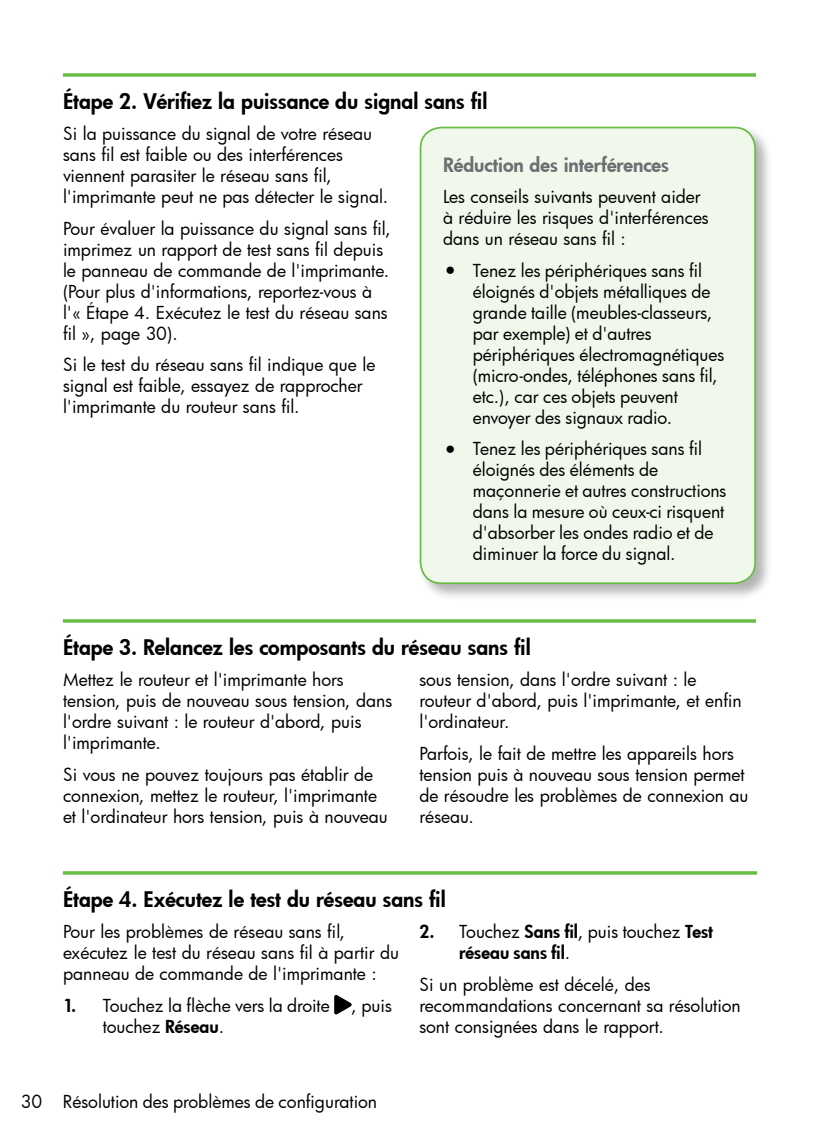
<style>
.page{position:relative;width:819px;height:1134px;background:#fff}
.page>*{position:absolute;margin:0;border:0;box-sizing:border-box;transform-origin:0 0}
.t1{font:21px "Futura Hv";color:#000}
.t2{font:19.25px "Futura Hv";color:#6d6e71}
.t3{font:17.5px/21px "Futura Bk";color:#000}
.t4{font:17.5px "Futura Hv";color:#000}
.s1{font-size:24.5px}
.s2{font-family:"Futura Hv"}
.s3{font-family:"Futura Bk"}
</style>
<div class="page">
<div style="left:417px;top:124px;width:356px;height:477px;background:#000;opacity:.3"></div>
<div style="left:421px;top:128px;width:334px;height:455px;background:#f0f8ec;border-radius:21px"></div>
<div style="left:420px;top:127px;width:336px;height:457px;border:2px solid #68bd45;border-radius:21px"></div>
<svg style="left:63px;top:871px;width:694px;height:4px"></svg>
<svg style="left:334px;top:995px;width:18px;height:20px"></svg>
<svg style="left:63px;top:619px;width:693px;height:4px"></svg>
<svg style="left:63px;top:73px;width:693px;height:4px"></svg>
<p class="t1" style="left:63px;top:87px;width:426px">Étape 2. Vérifiez la puissance du signal sans fil</p>
<p class="t3" style="left:63px;top:123px;width:327px">Si la puissance du signal de votre réseau sans fil est faible ou des interférences viennent parasiter le réseau sans fil, l'imprimante peut ne pas détecter le signal.</p>
<p class="t3" style="left:63px;top:218px;width:329px">Pour évaluer la puissance du signal sans fil, imprimez un rapport de test sans fil depuis le panneau de commande de l'imprimante. (Pour plus d'informations, reportez-vous à l'« Étape 4. Exécutez le test du réseau sans fil », page 30).</p>
<p class="t3" style="left:63px;top:354px;width:314px">Si le test du réseau sans fil indique que le signal est faible, essayez de rapprocher l'imprimante du routeur sans fil.</p>
<p class="t2" style="left:443px;top:152px;width:228px">Réduction des interférences</p>
<p class="t3" style="left:443px;top:186px;width:267px">Les conseils suivants peuvent aider à réduire les risques d'interférences dans un réseau sans fil :</p>
<p class="t3" style="left:473px;top:260px;width:253px;text-indent:-30px"><span class="s1">•</span> Tenez les périphériques sans fil éloignés d'objets métalliques de grande taille (meubles-classeurs, par exemple) et d'autres périphériques électromagnétiques (micro-ondes, téléphones sans fil, etc.), car ces objets peuvent envoyer des signaux radio.</p>
<p class="t3" style="left:473px;top:438px;width:255px;text-indent:-30px"><span class="s1">•</span> Tenez les périphériques sans fil éloignés des éléments de maçonnerie et autres constructions dans la mesure où ceux-ci risquent d'absorber les ondes radio et de diminuer la force du signal.</p>
<p class="t1" style="left:63px;top:633px;width:469px">Étape 3. Relancez les composants du réseau sans fil</p>
<p class="t3" style="left:63px;top:669px;width:331px">Mettez le routeur et l'imprimante hors tension, puis de nouveau sous tension, dans l'ordre suivant : le routeur d'abord, puis l'imprimante.</p>
<p class="t3" style="left:63px;top:764px;width:326px">Si vous ne pouvez toujours pas établir de connexion, mettez le routeur, l'imprimante et l'ordinateur hors tension, puis à nouveau</p>
<p class="t3" style="left:419px;top:669px;width:324px">sous tension, dans l'ordre suivant : le routeur d'abord, puis l'imprimante, et enfin l'ordinateur.</p>
<p class="t3" style="left:419px;top:743px;width:331px">Parfois, le fait de mettre les appareils hors tension puis à nouveau sous tension permet de résoudre les problèmes de connexion au réseau.</p>
<p class="t1" style="left:63px;top:885px;width:384px">Étape 4. Exécutez le test du réseau sans fil</p>
<p class="t3" style="left:63px;top:921px;width:338px">Pour les problèmes de réseau sans fil, exécutez le test du réseau sans fil à partir du panneau de commande de l'imprimante :</p>
<p class="t3" style="left:103px;top:995px;width:291px;text-indent:-40px"><span class="s2">1.</span> Touchez la flèche vers la droite , puis touchez <span class="s2">Réseau</span>.</p>
<p class="t3" style="left:419px;top:921px;width:295px"><span class="s2">2.</span> Touchez <span class="s2">Sans fil</span>, puis touchez <span class="s2">Test</span></p>
<p class="t4" style="left:459px;top:941px;width:113px">réseau sans fil<span class="s3">.</span></p>
<p class="t3" style="left:419px;top:974px;width:323px">Si un problème est décelé, des recommandations concernant sa résolution sont consignées dans le rapport.</p>
<p class="t3" style="left:21px;top:1090px;width:358px">30 Résolution des problèmes de configuration</p>
</div>
